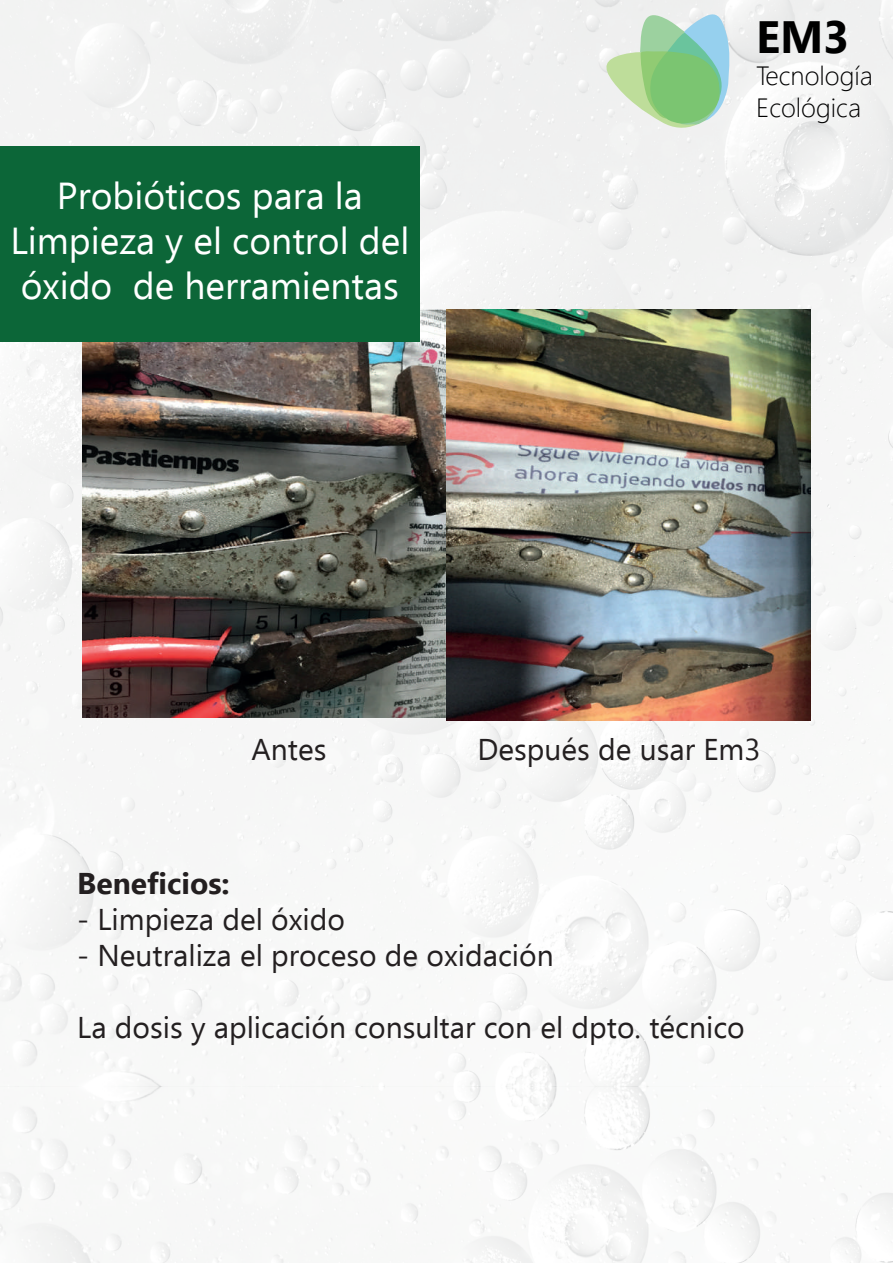
<style>
.page{position:relative;width:893px;height:1263px;background:#fff}
.page>*{position:absolute;margin:0;border:0;box-sizing:border-box;transform-origin:0 0}
.t1{font:700 45.3px "Segoe UI";color:#000}
.t2{font:37.5px/45px "Ebrima";color:#fff;text-align:center}
.t3{font:30px "Ebrima";color:#231f20}
.t4{font:700 30px "Ebrima";color:#231f20}
.t5{font:300 26.4px/31.7px "Segoe UI";color:#000}
</style>
<div class="page">
<img style="left:0;top:0;width:892px;height:1263px">
<img style="left:82px;top:310px;width:365px;height:407px">
<img style="left:447px;top:310px;width:364px;height:410px">
<div style="left:0;top:146px;width:420px;height:195px;background:#0c6638"></div>
<svg style="left:602px;top:13px;width:128px;height:117px"></svg>
<p class="t2" style="left:10px;top:172px;width:401px">Probióticos para la<br>Limpieza y el control del óxido de herramientas</p>
<h1 class="t1" style="left:756px;top:-5px;width:95px">EM3</h1>
<p class="t5" style="left:756px;top:57px;width:118px">Tecnología<br>Ecológica</p>
<p class="t3" style="left:251px;top:727px;width:76px">Antes</p>
<p class="t3" style="left:477px;top:727px;width:285px">Después de usar Em3</p>
<p class="t4" style="left:77px;top:859px;width:154px">Beneficios:</p>
<p class="t3" style="left:77px;top:897px;width:269px">- Limpieza del óxido</p>
<p class="t3" style="left:77px;top:933px;width:478px">- Neutraliza el proceso de oxidación</p>
<p class="t3" style="left:77px;top:1005px;width:669px">La dosis y aplicación consultar con el dpto. técnico</p>
</div>
